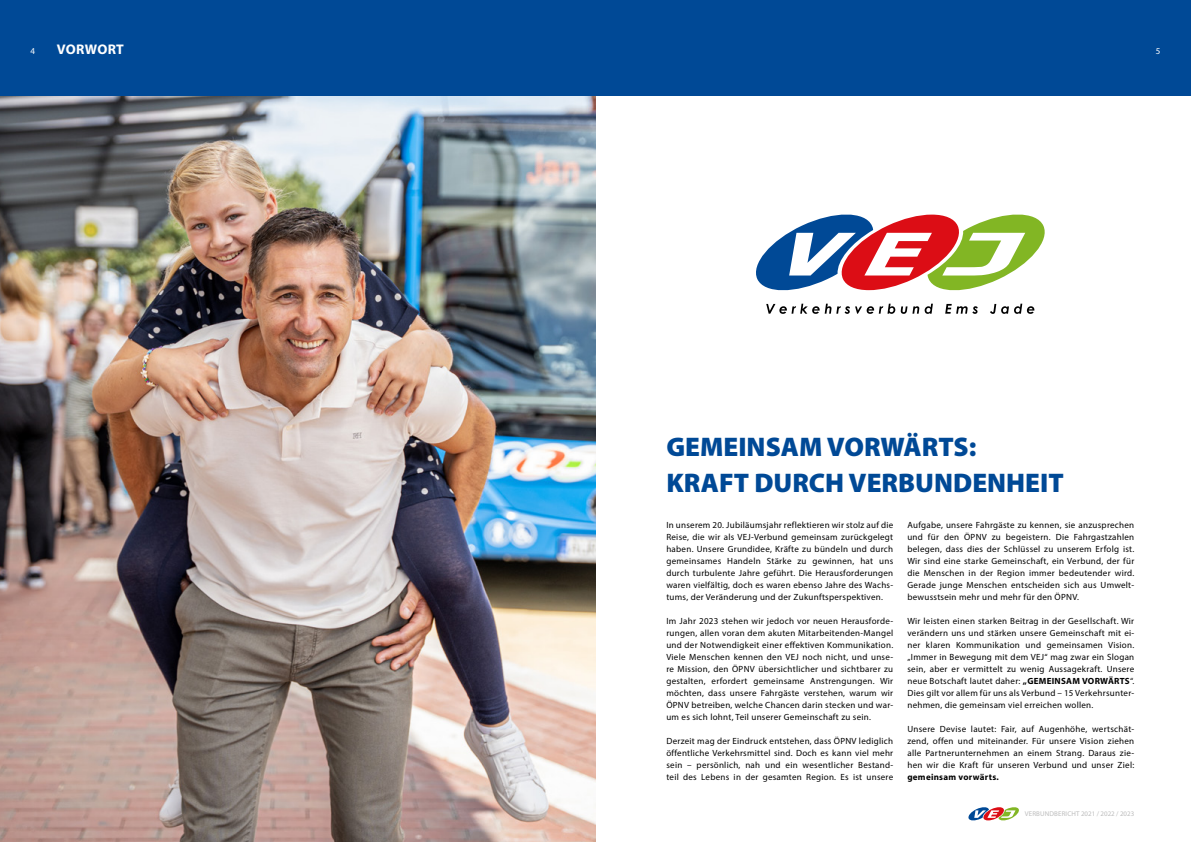
<style>
.page{position:relative;width:1191px;height:842px;background:#fff}
.page>*{position:absolute;margin:0;border:0;box-sizing:border-box;transform-origin:0 0}
.t1{font:900 27px/36px "Myriad Pro";color:#004996}
.t2{font:700 14px "Myriad Pro";letter-spacing:.015em;color:#fff}
.t3{font:9px/12px "Myriad Pro";letter-spacing:.03em;color:#000;text-align:justify}
.t4{font:700 9px "Myriad Pro";letter-spacing:.03em;color:#000}
.t5{font:9px "Myriad Pro";color:#fff}
.t6{font:6.9px "Myriad Pro";letter-spacing:.02em;color:#bcbcbc}
.s1{font-weight:700}
</style>
<div class="page">
<img style="left:0;top:96px;width:595px;height:746px">
<svg style="left:766px;top:304px;width:167px;height:10px"></svg>
<svg style="left:945px;top:304px;width:32px;height:10px"></svg>
<svg style="left:990px;top:304px;width:44px;height:10px"></svg>
<svg style="left:756px;top:214px;width:289px;height:77px"></svg>
<div style="left:0;top:0;width:1191px;height:96px;background:#004996"></div>
<svg style="left:968px;top:807px;width:51px;height:14px"></svg>
<p class="t5" style="left:31px;top:45px;width:6px">4</p>
<h2 class="t2" style="left:57px;top:40px;width:69px">VORWORT</h2>
<p class="t5" style="left:1155px;top:45px;width:6px">5</p>
<h1 class="t1" style="left:666px;top:428px;width:399px">GEMEINSAM VORWÄRTS:<br>KRAFT DURCH VERBUNDENHEIT</h1>
<p class="t3" style="left:666px;top:519px;width:228px">In unserem 20. Jubiläumsjahr reflektieren wir stolz auf die Reise, die wir als VEJ-Verbund gemeinsam zurückgelegt haben. Unsere Grundidee, Kräfte zu bündeln und durch gemeinsames Handeln Stärke zu gewinnen, hat uns durch turbulente Jahre geführt. Die Herausforderungen waren vielfältig, doch es waren ebenso Jahre des Wachs&shy;tums, der Veränderung und der Zukunftsperspektiven.</p>
<p class="t3" style="left:666px;top:615px;width:228px">Im Jahr 2023 stehen wir jedoch vor neuen Herausforde&shy;rungen, allen voran dem akuten Mitarbeitenden-Mangel und der Notwendigkeit einer effektiven Kommunikation.<br>Viele Menschen kennen den VEJ noch nicht, und unse&shy;re Mission, den ÖPNV übersichtlicher und sichtbarer zu gestalten, erfordert gemeinsame Anstrengungen. Wir möchten, dass unsere Fahrgäste verstehen, warum wir ÖPNV betreiben, welche Chancen darin stecken und war&shy;um es sich lohnt, Teil unserer Gemeinschaft zu sein.</p>
<p class="t3" style="left:666px;top:735px;width:228px">Derzeit mag der Eindruck entstehen, dass ÖPNV lediglich öffentliche Verkehrsmittel sind. Doch es kann viel mehr sein – persönlich, nah und ein wesentlicher Bestand&shy;teil des Lebens in der gesamten Region. Es ist unsere</p>
<p class="t3" style="left:907px;top:519px;width:228px">Aufgabe, unsere Fahrgäste zu kennen, sie anzusprechen und für den ÖPNV zu begeistern. Die Fahrgastzahlen belegen, dass dies der Schlüssel zu unserem Erfolg ist.<br>Wir sind eine starke Gemeinschaft, ein Verbund, der für die Menschen in der Region immer bedeutender wird.<br>Gerade junge Menschen entscheiden sich aus Umwelt&shy;bewusstsein mehr und mehr für den ÖPNV.</p>
<p class="t3" style="left:907px;top:615px;width:228px">Wir leisten einen starken Beitrag in der Gesellschaft. Wir verändern uns und stärken unsere Gemeinschaft mit ei&shy;ner klaren Kommunikation und gemeinsamen Vision. „Immer in Bewegung mit dem VEJ“ mag zwar ein Slogan sein, aber er vermittelt zu wenig Aussagekraft. Unsere neue Botschaft lautet daher: <span class="s1">„GEMEINSAM VORWÄRTS</span>“.<br>Dies gilt vor allem für uns als Verbund – 15 Verkehrsunter&shy;nehmen, die gemeinsam viel erreichen wollen.</p>
<p class="t3" style="left:907px;top:723px;width:228px">Unsere Devise lautet: Fair, auf Augenhöhe, wertschät&shy;zend, offen und miteinander. Für unsere Vision ziehen alle Partnerunternehmen an einem Strang. Daraus zie&shy;hen wir die Kraft für unseren Verbund und unser Ziel:</p>
<p class="t4" style="left:907px;top:771px;width:93px">gemeinsam vorwärts.</p>
<p class="t6" style="left:1025px;top:810px;width:111px">VERBUNDBERICHT 2021 / 2022 / 2023</p>
</div>
